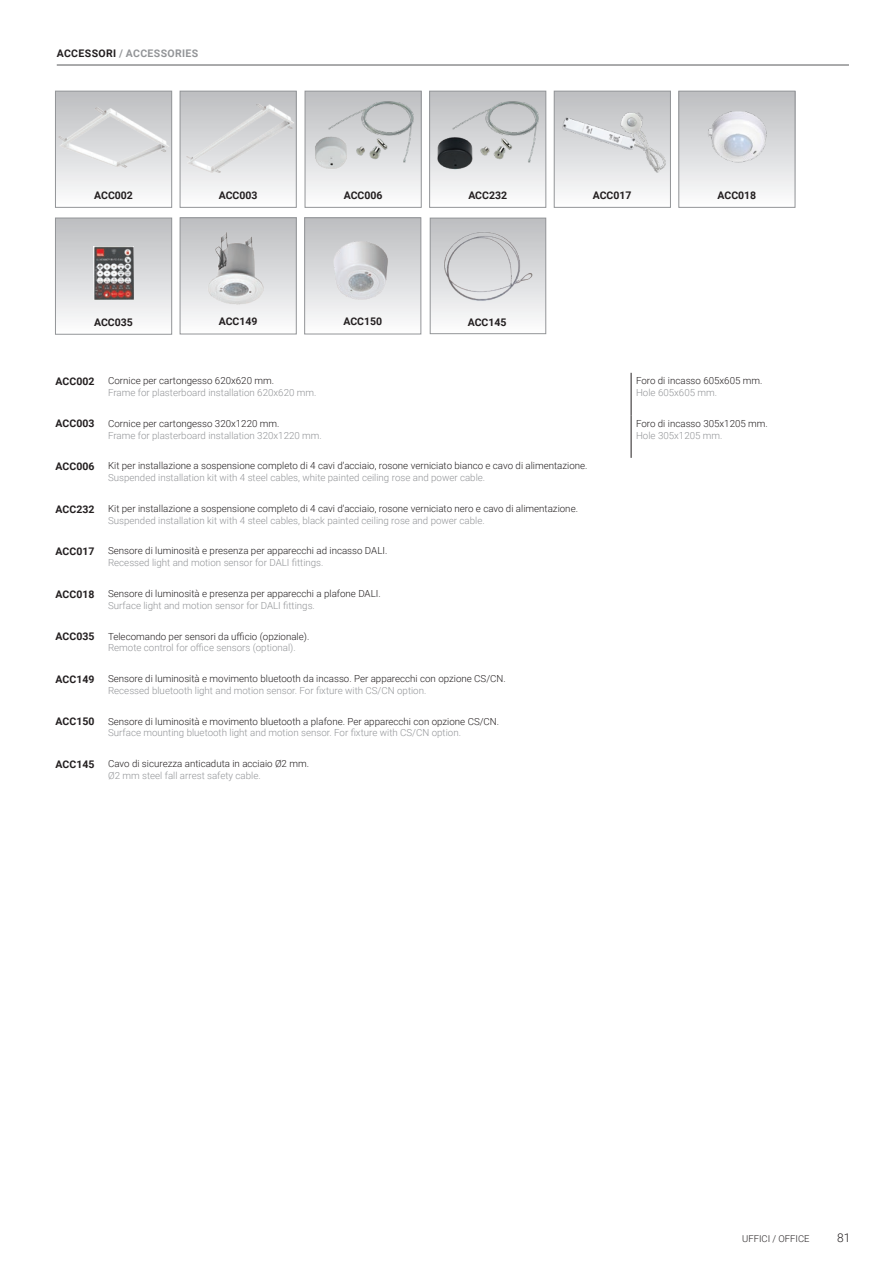
<style>
.page{position:relative;width:893px;height:1263px;background:#fff}
.page>*{position:absolute;margin:0;border:0;box-sizing:border-box;transform-origin:0 0}
.t1{font:300 12px "Roboto";color:#231f20}
.TAB_header_centrato{font:700 10.5px "Roboto";color:#231f20}
.TAB_header_sin{font:700 10.5px "Roboto";color:#231f20}
.TAB_titolo{font:700 10.5px "Roboto";letter-spacing:.035em;color:#939598}
.ACC_testo{font:300 9.75px/11.7px "Roboto";color:#231f20}
.ACC_testo-2{font:300 9.75px/11.7px "Roboto";color:#939598}
.t2{font:300 9.45px "Roboto";color:#231f20}
.s1{color:#231f20}
.s2{color:#939598}
</style>
<div class="page">
<hr style="left:57px;top:65px;width:792px;height:1px;background:#57585a">
<div style="left:679px;top:91px;width:116px;height:116px;background:linear-gradient(to bottom,#bcbdc0,#fcfcfd)"></div>
<div style="left:679px;top:91px;width:116px;height:117px;border:1px solid #939598"></div>
<img style="left:687px;top:101px;width:98px;height:76px">
<div style="left:180px;top:218px;width:116px;height:116px;background:linear-gradient(to bottom,#bcbdc0,#fcfcfd)"></div>
<div style="left:180px;top:218px;width:116px;height:116px;border:1px solid #939598"></div>
<img style="left:200px;top:233px;width:75px;height:75px">
<div style="left:305px;top:218px;width:116px;height:116px;background:linear-gradient(to bottom,#bcbdc0,#fcfcfd)"></div>
<div style="left:304px;top:218px;width:117px;height:116px;border:1px solid #939598"></div>
<img style="left:324px;top:227px;width:76px;height:84px">
<hr style="left:631px;top:373px;width:1px;height:42px;background:#231f20">
<hr style="left:631px;top:415px;width:1px;height:43px;background:#231f20">
<div style="left:55px;top:218px;width:117px;height:116px;background:linear-gradient(to bottom,#bcbec0,#fcfcfd)"></div>
<div style="left:55px;top:218px;width:117px;height:116px;border:1px solid #939598"></div>
<img style="left:94px;top:246px;width:40px;height:54px">
<div style="left:430px;top:218px;width:116px;height:116px;background:linear-gradient(to bottom,#bcbdc0,#fcfdfd)"></div>
<div style="left:430px;top:218px;width:116px;height:116px;border:1px solid #939598"></div>
<img style="left:439px;top:224px;width:98px;height:86px">
<img style="left:57px;top:95px;width:113px;height:97px">
<div style="left:55px;top:91px;width:117px;height:117px;border:1px solid #939598"></div>
<svg style="left:182px;top:93px;width:112px;height:6px"></svg>
<img style="left:182px;top:99px;width:112px;height:93px">
<div style="left:180px;top:91px;width:116px;height:117px;border:1px solid #939598"></div>
<div style="left:554px;top:91px;width:116px;height:116px;background:#f7f7f8"></div>
<img style="left:556px;top:93px;width:113px;height:93px">
<div style="left:554px;top:91px;width:117px;height:117px;border:1px solid #939598"></div>
<svg style="left:307px;top:93px;width:112px;height:99px"></svg>
<div style="left:305px;top:91px;width:116px;height:117px;border:1px solid #939598"></div>
<img style="left:323px;top:98px;width:96px;height:68px">
<img style="left:307px;top:133px;width:46px;height:43px">
<svg style="left:431px;top:93px;width:113px;height:99px"></svg>
<div style="left:429px;top:91px;width:117px;height:117px;border:1px solid #939598"></div>
<img style="left:448px;top:98px;width:95px;height:68px">
<img style="left:431px;top:133px;width:46px;height:43px">
<p class="TAB_titolo" style="left:57px;top:46px;width:143px"><span class="s1">ACCESSORI</span> / ACCESSORIES</p>
<p class="TAB_header_centrato" style="left:94px;top:188px;width:40px">ACC002</p>
<p class="TAB_header_centrato" style="left:219px;top:188px;width:40px">ACC003</p>
<p class="TAB_header_centrato" style="left:344px;top:188px;width:40px">ACC006</p>
<p class="TAB_header_centrato" style="left:468px;top:188px;width:40px">ACC232</p>
<p class="TAB_header_centrato" style="left:593px;top:188px;width:40px">ACC017</p>
<p class="TAB_header_centrato" style="left:219px;top:314px;width:40px">ACC149</p>
<p class="TAB_header_centrato" style="left:343px;top:314px;width:40px">ACC150</p>
<p class="TAB_header_centrato" style="left:94px;top:314px;width:40px">ACC035</p>
<p class="TAB_header_centrato" style="left:468px;top:314px;width:40px">ACC145</p>
<p class="TAB_header_centrato" style="left:717px;top:188px;width:40px">ACC018</p>
<p class="TAB_header_sin" style="left:56px;top:374px;width:40px">ACC002</p>
<p class="ACC_testo-2" style="left:108px;top:375px;width:210px"><span class="s1">Cornice per cartongesso 620x620 mm.<br></span>Frame for plasterboard installation 620x620 mm.</p>
<p class="ACC_testo" style="left:636px;top:375px;width:128px">Foro di incasso 605x605 mm.<br><span class="s2">Hole 605x605 mm.</span></p>
<p class="TAB_header_sin" style="left:56px;top:416px;width:40px">ACC003</p>
<p class="ACC_testo-2" style="left:108px;top:417px;width:215px"><span class="s1">Cornice per cartongesso 320x1220 mm.<br></span>Frame for plasterboard installation 320x1220 mm.</p>
<p class="ACC_testo" style="left:636px;top:417px;width:133px">Foro di incasso 305x1205 mm.<br><span class="s2">Hole 305x1205 mm.</span></p>
<p class="TAB_header_sin" style="left:56px;top:459px;width:40px">ACC006</p>
<p class="ACC_testo" style="left:108px;top:460px;width:481px">Kit per installazione a sospensione completo di 4 cavi d’acciaio, rosone verniciato bianco e cavo di alimentazione.<br><span class="s2">Suspended installation kit with 4 steel cables, white painted ceiling rose and power cable.</span></p>
<p class="TAB_header_sin" style="left:56px;top:501px;width:40px">ACC232</p>
<p class="ACC_testo" style="left:108px;top:502px;width:471px">Kit per installazione a sospensione completo di 4 cavi d’acciaio, rosone verniciato nero e cavo di alimentazione.<br><span class="s2">Suspended installation kit with 4 steel cables, black painted ceiling rose and power cable.</span></p>
<p class="TAB_header_sin" style="left:56px;top:544px;width:40px">ACC017</p>
<p class="ACC_testo" style="left:108px;top:545px;width:281px">Sensore di luminosità e presenza per apparecchi ad incasso DALI.<br><span class="s2">Recessed light and motion sensor for DALI fittings.</span></p>
<p class="TAB_header_sin" style="left:56px;top:586px;width:40px">ACC018</p>
<p class="ACC_testo" style="left:108px;top:587px;width:274px">Sensore di luminosità e presenza per apparecchi a plafone DALI.<br><span class="s2">Surface light and motion sensor for DALI fittings.</span></p>
<p class="TAB_header_sin" style="left:56px;top:629px;width:40px">ACC035</p>
<p class="ACC_testo" style="left:108px;top:630px;width:203px">Telecomando per sensori da ufficio (opzionale).<br><span class="s2">Remote control for office sensors (optional).</span></p>
<p class="TAB_header_sin" style="left:56px;top:671px;width:40px">ACC149</p>
<p class="ACC_testo" style="left:108px;top:672px;width:399px">Sensore di luminosità e movimento bluetooth da incasso. Per apparecchi con opzione CS/CN.<br><span class="s2">Recessed bluetooth light and motion sensor. For fixture with CS/CN option.</span></p>
<p class="TAB_header_sin" style="left:56px;top:714px;width:40px">ACC150</p>
<p class="ACC_testo" style="left:108px;top:715px;width:393px">Sensore di luminosità e movimento bluetooth a plafone. Per apparecchi con opzione CS/CN.<br><span class="s2">Surface mounting bluetooth light and motion sensor. For fixture with CS/CN option.</span></p>
<p class="TAB_header_sin" style="left:56px;top:756px;width:40px">ACC145</p>
<p class="ACC_testo" style="left:108px;top:757px;width:202px">Cavo di sicurezza anticaduta in acciaio Ø2 mm.<br><span class="s2">Ø2 mm steel fall arrest safety cable.</span></p>
<p class="t2" style="left:742px;top:1232px;width:69px">UFFICI / OFFICE</p>
<p class="t1" style="left:837px;top:1229px;width:15px">81</p>
</div>
